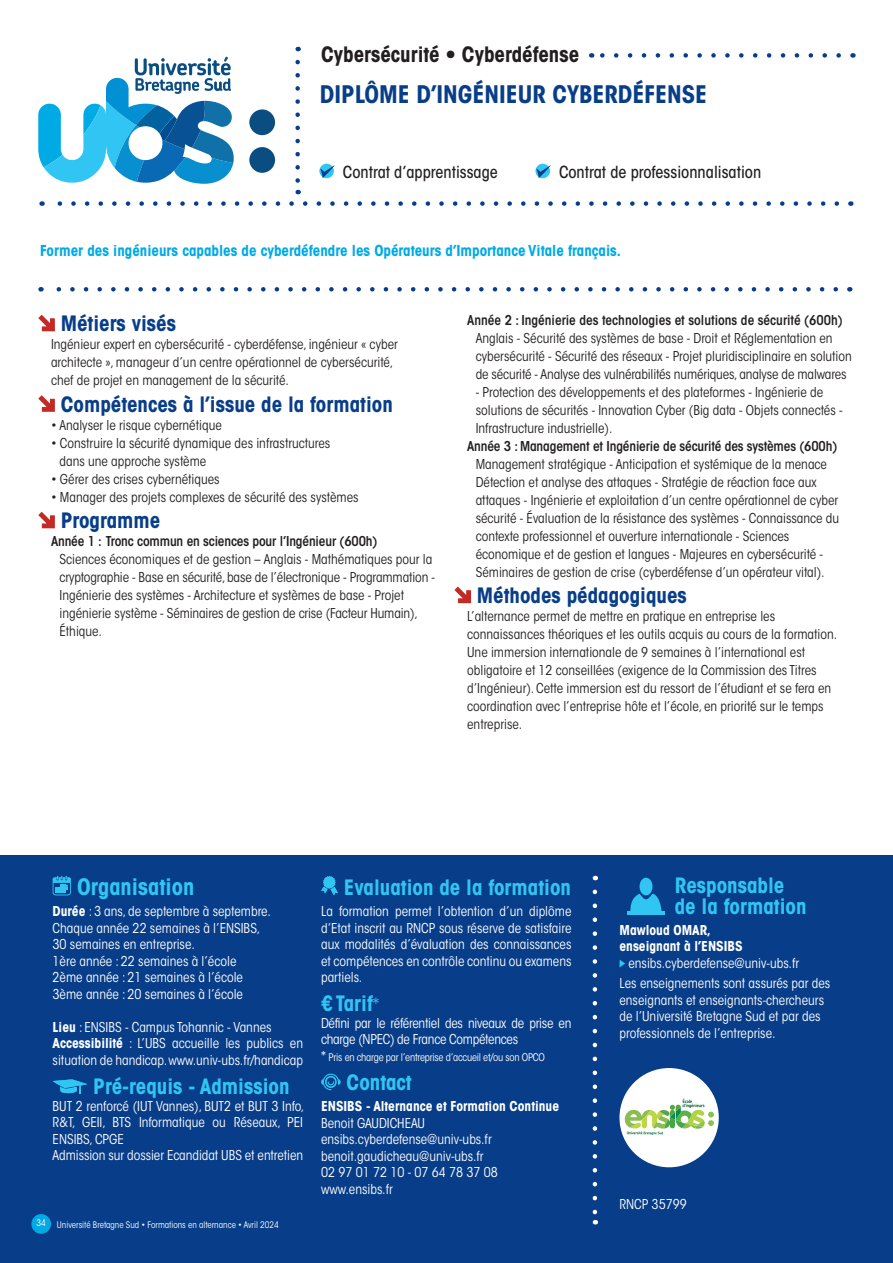
<style>
.page{position:relative;width:893px;height:1263px;background:#fff}
.page>*{position:absolute;margin:0;border:0;box-sizing:border-box;transform-origin:0 0}
.t1{font:700 condensed 24px "ITC Avant Garde Std";color:#083e89}
.t2{font:700 condensed 22.5px "ITC Avant Garde Std";color:#30c5f3}
.t3{font:700 condensed 21px/21px "ITC Avant Garde Std";color:#30c5f3}
.t4{font:700 condensed 21px "ITC Avant Garde Std";color:#083e89}
.t5{font:700 condensed 21px "ITC Avant Garde Std";color:#231f20}
.t6{font:500 condensed 16.5px "ITC Avant Garde Std";color:#231f20}
.t7{font:700 condensed 15px "ITC Avant Garde Std";color:#00abe5}
.t8{font:condensed 13.5px/18px "ITC Avant Garde Std";color:#231f20}
.t9{font:condensed 13.5px/16.5px "ITC Avant Garde Std";color:#fff}
.t10{font:600 condensed 13.5px "ITC Avant Garde Std";letter-spacing:-.01em;color:#231f20}
.t11{font:condensed 13.5px/16.5px "ITC Avant Garde Std";letter-spacing:-.02em;color:#fff}
.t12{font:700 condensed 13.5px/16.5px "ITC Avant Garde Std";color:#fff}
.t13{font:condensed 10.5px "ITC Avant Garde Std";letter-spacing:-.02em;color:#fff}
.t14{font:condensed 9px "ITC Avant Garde Std";color:#fff}
.s1{font-weight:700}
.s2{font-weight:400;font-size:18px}
.s3{font-size:13.5px}
</style>
<div class="page">
<div style="left:0;top:855px;width:893px;height:408px;background:#083e89"></div>
<div style="left:249px;top:109px;width:26px;height:26px;background:#0a4d80;border-radius:50%"></div>
<div style="left:249px;top:147px;width:26px;height:26px;background:#0a4d80;border-radius:50%"></div>
<svg style="left:38px;top:57px;width:196px;height:127px"></svg>
<svg style="left:295px;top:62px;width:5px;height:132px"></svg>
<svg style="left:593px;top:892px;width:4px;height:332px"></svg>
<svg style="left:42px;top:201px;width:795px;height:5px"></svg>
<svg style="left:630px;top:877px;width:32px;height:34px"></svg>
<hr style="left:627px;top:911px;width:38px;height:4px;background:#30c5f3">
<div style="left:31px;top:1214px;width:20px;height:20px;background:#00abe5;border-radius:50%"></div>
<svg style="left:53px;top:876px;width:18px;height:19px"></svg>
<svg style="left:53px;top:1079px;width:34px;height:15px"></svg>
<svg style="left:321px;top:876px;width:17px;height:19px"></svg>
<svg style="left:321px;top:1073px;width:20px;height:17px"></svg>
<svg style="left:38px;top:315px;width:17px;height:16px"></svg>
<svg style="left:38px;top:395px;width:17px;height:17px"></svg>
<svg style="left:38px;top:512px;width:17px;height:16px"></svg>
<svg style="left:454px;top:587px;width:17px;height:16px"></svg>
<svg style="left:320px;top:165px;width:15px;height:13px"></svg>
<svg style="left:536px;top:165px;width:15px;height:13px"></svg>
<svg style="left:619px;top:960px;width:6px;height:7px"></svg>
<svg style="left:41px;top:287px;width:795px;height:5px"></svg>
<div style="left:619px;top:1068px;width:100px;height:99px;background:#fff;border-radius:50%"></div>
<svg style="left:625px;top:1098px;width:89px;height:37px"></svg>
<svg style="left:600px;top:53px;width:239px;height:5px"></svg>
<h3 class="t5" style="left:321px;top:41px;width:260px">Cybersécurité • Cyberdéfense</h3>
<h1 class="t1" style="left:320px;top:79px;width:389px">DIPLÔME D’INGÉNIEUR CYBERDÉFENSE</h1>
<p class="t6" style="left:343px;top:162px;width:156px">Contrat d’apprentissage</p>
<p class="t6" style="left:559px;top:162px;width:204px">Contrat de professionnalisation</p>
<p class="t7" style="left:40px;top:241px;width:582px">Former des ingénieurs capables de cyberdéfendre les Opérateurs d’Importance Vitale français.</p>
<h3 class="t4" style="left:61px;top:310px;width:117px">Métiers visés</h3>
<p class="t8" style="left:51px;top:335px;width:348px">Ingénieur expert en cybersécurité - cyberdéfense, ingénieur « cyber architecte », manageur d’un centre opérationnel de cybersécurité, chef de projet en management de la sécurité.</p>
<h3 class="t4" style="left:61px;top:391px;width:334px">Compétences à l’issue de la formation</h3>
<p class="t8" style="left:51px;top:416px;width:172px">• Analyser le risque cybernétique</p>
<p class="t8" style="left:60px;top:434px;width:272px;text-indent:-9px">• Construire la sécurité dynamique des infrastructures dans une approche système</p>
<p class="t8" style="left:51px;top:470px;width:170px">• Gérer des crises cybernétiques</p>
<p class="t8" style="left:51px;top:488px;width:309px">• Manager des projets complexes de sécurité des systèmes</p>
<h3 class="t4" style="left:61px;top:507px;width:101px">Programme</h3>
<p class="t10" style="left:51px;top:533px;width:328px">Année 1 : Tronc commun en sciences pour l’Ingénieur (600h)</p>
<p class="t8" style="left:60px;top:550px;width:377px">Sciences économiques et de gestion – Anglais - Mathématiques pour la cryptographie - Base en sécurité, base de l’électronique - Programmation - Ingénierie des systèmes - Architecture et systèmes de base - Projet ingénierie système - Séminaires de gestion de crise (Facteur Humain), Éthique.</p>
<p class="t10" style="left:467px;top:311px;width:377px">Année 2 : Ingénierie des technologies et solutions de sécurité (600h)</p>
<p class="t8" style="left:476px;top:329px;width:378px">Anglais - Sécurité des systèmes de base - Droit et Réglementation en cybersécurité - Sécurité des réseaux - Projet pluridisciplinaire en solution de sécurité - Analyse des vulnérabilités numériques, analyse de malwares</p>
<p class="t8" style="left:476px;top:383px;width:368px">- Protection des développements et des plateformes - Ingénierie de solutions de sécurités - Innovation Cyber (Big data - Objets connectés -<br>Infrastructure industrielle).</p>
<p class="t10" style="left:467px;top:437px;width:372px">Année 3 : Management et Ingénierie de sécurité des systèmes (600h)</p>
<p class="t8" style="left:476px;top:455px;width:365px">Management stratégique - Anticipation et systémique de la menace Détection et analyse des attaques - Stratégie de réaction face aux attaques - Ingénierie et exploitation d’un centre opérationnel de cyber sécurité - Évaluation de la résistance des systèmes - Connaissance du contexte professionnel et ouverture internationale - Sciences économique et de gestion et langues - Majeures en cybersécurité - Séminaires de gestion de crise (cyberdéfense d’un opérateur vital).</p>
<h3 class="t4" style="left:477px;top:582px;width:211px">Méthodes pédagogiques</h3>
<p class="t8" style="left:467px;top:607px;width:372px">L’alternance permet de mettre en pratique en entreprise les connaissances théoriques et les outils acquis au cours de la formation.<br>Une immersion internationale de 9 semaines à l’international est obligatoire et 12 conseillées (exigence de la Commission des Titres d’Ingénieur). Cette immersion est du ressort de l’étudiant et se fera en coordination avec l’entreprise hôte et l’école, en priorité sur le temps entreprise.</p>
<h2 class="t2" style="left:77px;top:873px;width:119px">Organisation</h2>
<p class="t9" style="left:53px;top:903px;width:220px"><span class="s1">Durée</span> : 3 ans, de septembre à septembre.<br>Chaque année 22 semaines à l’ENSIBS, 30 semaines en entreprise.<br>1ère année : 22 semaines à l’école<br>2ème année : 21 semaines à l’école 3ème année : 20 semaines à l’école</p>
<p class="t9" style="left:53px;top:1019px;width:252px"><span class="s1">Lieu</span> : ENSIBS - Campus Tohannic - Vannes<br><span class="s1">Accessibilité</span> : L’UBS accueille les publics en situation de handicap. www.univ-ubs.fr/handicap</p>
<h3 class="t3" style="left:93px;top:1075px;width:198px">Pré-requis - Admission</h3>
<p class="t9" style="left:53px;top:1097px;width:253px">BUT 2 renforcé (IUT Vannes), BUT2 et BUT 3 Info, R&amp;T, GEII, BTS Informatique ou Réseaux, PEI ENSIBS, CPGE<br>Admission sur dossier Ecandidat UBS et entretien</p>
<p class="t14" style="left:37px;top:1219px;width:244px">34 Université Bretagne Sud • Formations en alternance • Avril 2024</p>
<h3 class="t3" style="left:344px;top:877px;width:229px">Evaluation de la formation</h3>
<p class="t9" style="left:321px;top:903px;width:252px;text-align:justify">La formation permet l’obtention d’un diplôme d’Etat inscrit au RNCP sous réserve de satisfaire aux modalités d’évaluation des connaissances et compétences en contrôle continu ou examens partiels.</p>
<h3 class="t3" style="left:321px;top:993px;width:60px">€ Tarif<span class="s2">*</span></h3>
<p class="t11" style="left:321px;top:1015px;width:252px">Défini par le référentiel des niveaux de prise en charge (NPEC) de France Compétences</p>
<p class="t13" style="left:321px;top:1051px;width:225px"><span class="s3">*</span> Pris en charge par l’entreprise d’accueil et/ou son OPCO</p>
<h3 class="t3" style="left:347px;top:1072px;width:67px">Contact</h3>
<p class="t12" style="left:321px;top:1098px;width:240px">ENSIBS - Alternance et Formation Continue</p>
<p class="t9" style="left:321px;top:1114px;width:178px">Benoit GAUDICHEAU ensibs.cyberdefense@univ-ubs.fr benoit.gaudicheau@univ-ubs.fr<br>02 97 01 72 10 - 07 64 78 37 08 www.ensibs.fr</p>
<h3 class="t3" style="left:675px;top:874px;width:133px">Responsable de la formation</h3>
<p class="t12" style="left:619px;top:921px;width:125px">Mawloud OMAR, enseignant à l’ENSIBS</p>
<p class="t9" style="left:619px;top:952px;width:212px;line-height:20.7px;text-indent:9px">ensibs.cyberdefense@univ-ubs.fr<br>Les enseignements sont assurés par des</p>
<p class="t9" style="left:619px;top:992px;width:206px">enseignants et enseignants-chercheurs de l’Université Bretagne Sud et par des professionnels de l’entreprise.</p>
<p class="t9" style="left:619px;top:1196px;width:69px">RNCP 35799</p>
</div>
